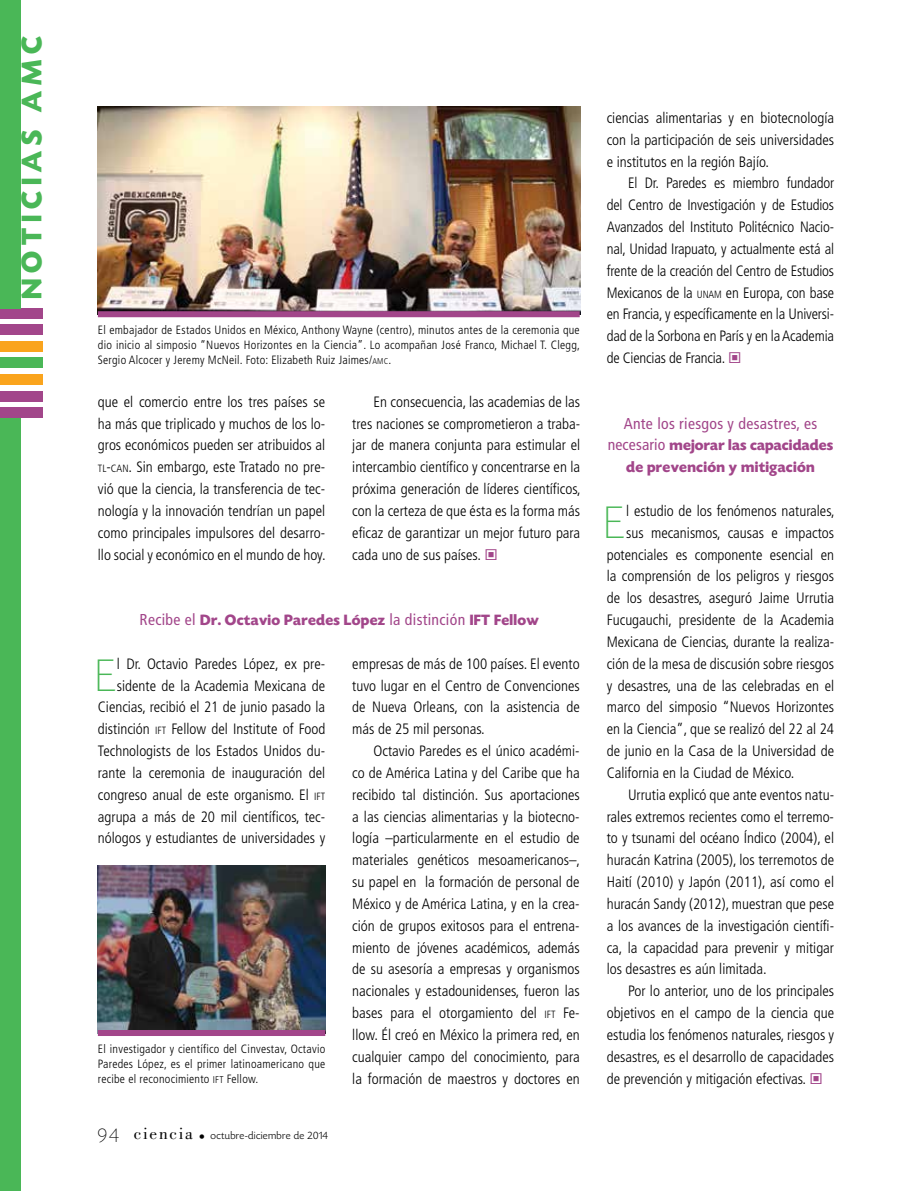
<style>
.page{position:relative;width:915px;height:1191px;background:#fff}
.page>*{position:absolute;margin:0;border:0;box-sizing:border-box;transform-origin:0 0}
.t1{font:200 48px "Today HEF";color:#4ab757}
.t2{font:700 30px "Today HEF";letter-spacing:.2em;color:#4ab757}
.t3{font:700 15.75px/21.9px "Today HEF";letter-spacing:.02em;color:#a2468a;text-align:center}
.t4{font:condensed 15.75px "Frutiger LT Std";letter-spacing:.02em;color:#a2468a}
.t5{font:300 condensed 15px/21.9px "Frutiger LT Std";color:#000;text-align:justify}
.t6{font:300 condensed 12px/15px "Frutiger LT Std";letter-spacing:.02em;color:#000;text-align:justify}
.t7{font:300 11.25px "Today HEF";letter-spacing:.03em;color:#000}
.s1{font-size:8.4px}
.s2{font-size:10.5px}
.s3{font-style:inherit}
.s4{font-family:"Frutiger LT Std";font-weight:400;font-stretch:condensed}
.s5{font-size:9.75px}
.s6{font-weight:200;font-size:21px}
.s7{font-family:"Bodoni";font-weight:400;font-size:17.25px}
.s8{font-weight:200;font-size:13.5px}
</style>
<div class="page">
<div style="left:0;top:417px;width:21px;height:774px;background:#4ab757"></div>
<div style="left:0;top:308px;width:43px;height:11px;background:#a2468a"></div>
<div style="left:0;top:391px;width:43px;height:11px;background:#a2468a"></div>
<div style="left:0;top:324px;width:43px;height:11px;background:#a2468a"></div>
<div style="left:0;top:407px;width:43px;height:10px;background:#a2468a"></div>
<div style="left:0;top:341px;width:43px;height:11px;background:#faa41d"></div>
<div style="left:0;top:374px;width:43px;height:11px;background:#faa41d"></div>
<div style="left:0;top:357px;width:43px;height:11px;background:#4ab757"></div>
<div style="left:0;top:0;width:21px;height:308px;background:#4ab757"></div>
<img style="left:98px;top:865px;width:227px;height:165px">
<img style="left:98px;top:106px;width:482px;height:209px">
<div style="left:98px;top:311px;width:481px;height:6px;background:#a2468a"></div>
<div style="left:98px;top:1030px;width:227px;height:6px;background:#a2468a"></div>
<h2 class="t2" style="left:16px;top:299px;width:265px;rotate:-90deg">NOTICIAS AMC</h2>
<p class="t6" style="left:98px;top:322px;width:483px">El embajador de Estados Unidos en México, Anthony Wayne (centro), minutos antes de la ceremonia que dio inicio al simposio “Nuevos Horizontes en la Ciencia”. Lo acompañan José Franco, Michael T. Clegg, Sergio Alcocer y Jeremy McNeil. Foto: Elizabeth Ruiz Jaimes/<span class="s1">AMC</span>.</p>
<p class="t5" style="left:98px;top:391px;width:229px">que el comercio entre los tres países se ha más que triplicado y muchos de los lo&shy;gros económicos pueden ser atribuidos al <span class="s2">TL</span><span class="s3">-</span><span class="s2">CAN</span>. Sin embargo, este Tratado no pre&shy;vió que la ciencia, la transferencia de tec&shy;nología y la innovación tendrían un papel como principales impulsores del desarro&shy;llo social y económico en el mundo de hoy.</p>
<p class="t5" style="left:352px;top:391px;width:230px;text-indent:21px">En consecuencia, las academias de las tres naciones se comprometieron a traba&shy;jar de manera conjunta para estimular el intercambio científico y concentrarse en la próxima generación de líderes científicos, con la certeza de que ésta es la forma más eficaz de garantizar un mejor futuro para cada uno de sus países.</p>
<p class="t3" style="left:139px;top:609px;width:400px"><span class="s4">Recibe el</span> Dr. Octavio Paredes López <span class="s4">la distinción</span> IFT Fellow</p>
<p class="t5" style="left:98px;top:653px;width:229px;text-align:right">l Dr. Octavio Paredes López, ex pre&shy;sidente de la Academia Mexicana de Ciencias, recibió el 21 de junio pasado la distinción <span class="s2">IFT</span> Fellow del Institute of Food Technologists de los Estados Unidos du&shy;rante la ceremonia de inauguración del congreso anual de este organismo. El <span class="s2">IFT </span>agrupa a más de 20 mil científicos, tec&shy;nólogos y estudiantes de universidades y</p>
<p class="t5" style="left:352px;top:653px;width:229px">empresas de más de 100 países. El evento tuvo lugar en el Centro de Convenciones de Nueva Orleans, con la asistencia de más de 25 mil personas.</p>
<h1 class="t1" style="left:95px;top:651px;width:22px">E</h1>
<p class="t5" style="left:352px;top:740px;width:229px;text-indent:21px">Octavio Paredes es el único académi&shy;co de América Latina y del Caribe que ha recibido tal distinción. Sus aportaciones a las ciencias alimentarias y la biotecno&shy;logía –particularmente en el estudio de materiales genéticos mesoamericanos–, su papel en la formación de personal de México y de América Latina, y en la crea&shy;ción de grupos exitosos para el entrena&shy;miento de jóvenes académicos, además de su asesoría a empresas y organismos nacionales y estadounidenses, fueron las bases para el otorgamiento del <span class="s2">IFT</span> Fe&shy;llow. Él creó en México la primera red, en cualquier campo del conocimiento, para la formación de maestros y doctores en</p>
<p class="t6" style="left:98px;top:1041px;width:229px">El investigador y científico del Cinvestav, Octavio Paredes López, es el primer latinoamericano que recibe el reconocimiento <span class="s5">IFT</span> Fellow.</p>
<p class="t7" style="left:98px;top:1129px;width:232px"><span class="s6">94</span> <span class="s7">ciencia</span> <span class="s8">•</span> octubre-diciembre de 2014</p>
<p class="t5" style="left:606px;top:107px;width:229px">ciencias alimentarias y en biotecnología con la participación de seis universidades e institutos en la región Bajío.</p>
<p class="t5" style="left:606px;top:173px;width:229px;text-indent:21px">El Dr. Paredes es miembro fundador del Centro de Investigación y de Estudios Avanzados del Instituto Politécnico Nacio&shy;nal, Unidad Irapuato, y actualmente está al frente de la creación del Centro de Estudios Mexicanos de la <span class="s2">UNAM</span> en Europa, con base en Francia, y específicamente en la Universi&shy;dad de la Sorbona en París y en la Academia de Ciencias de Francia.</p>
<p class="t4" style="left:623px;top:414px;width:195px">Ante los riesgos y desastres, es</p>
<p class="t3" style="left:607px;top:435px;width:227px"><span class="s4">necesario</span> mejorar las capacidades de prevención y mitigación</p>
<h1 class="t1" style="left:603px;top:498px;width:22px">E</h1>
<p class="t5" style="left:626px;top:500px;width:210px">l estudio de los fenómenos naturales,</p>
<p class="t5" style="left:626px;top:522px;width:209px">sus mecanismos, causas e impactos</p>
<p class="t5" style="left:606px;top:543px;width:229px">potenciales es componente esencial en</p>
<p class="t5" style="left:606px;top:565px;width:229px">la comprensión de los peligros y riesgos</p>
<p class="t5" style="left:606px;top:587px;width:229px">de los desastres, aseguró Jaime Urrutia</p>
<p class="t5" style="left:606px;top:609px;width:229px">Fucugauchi, presidente de la Academia</p>
<p class="t5" style="left:606px;top:631px;width:229px">Mexicana de Ciencias, durante la realiza-</p>
<p class="t5" style="left:606px;top:653px;width:229px">ción de la mesa de discusión sobre riesgos</p>
<p class="t5" style="left:606px;top:674px;width:229px">y desastres, una de las celebradas en el</p>
<p class="t5" style="left:606px;top:696px;width:229px">marco del simposio “Nuevos Horizontes</p>
<p class="t5" style="left:606px;top:718px;width:229px">en la Ciencia”, que se realizó del 22 al 24</p>
<p class="t5" style="left:606px;top:740px;width:229px">de junio en la Casa de la Universidad de</p>
<p class="t5" style="left:606px;top:762px;width:189px">California en la Ciudad de México.</p>
<p class="t5" style="left:627px;top:784px;width:207px">Urrutia explicó que ante eventos natu-</p>
<p class="t5" style="left:606px;top:805px;width:229px">rales extremos recientes como el terremo-</p>
<p class="t5" style="left:606px;top:827px;width:229px">to y tsunami del océano Índico (2004), el</p>
<p class="t5" style="left:606px;top:849px;width:229px">huracán Katrina (2005), los terremotos de</p>
<p class="t5" style="left:606px;top:871px;width:229px">Haití (2010) y Japón (2011), así como el</p>
<p class="t5" style="left:606px;top:893px;width:229px">huracán Sandy (2012), muestran que pese</p>
<p class="t5" style="left:606px;top:914px;width:229px">a los avances de la investigación científi-</p>
<p class="t5" style="left:606px;top:936px;width:229px">ca, la capacidad para prevenir y mitigar</p>
<p class="t5" style="left:606px;top:958px;width:161px">los desastres es aún limitada.</p>
<p class="t5" style="left:627px;top:980px;width:207px">Por lo anterior, uno de los principales</p>
<p class="t5" style="left:606px;top:1002px;width:229px">objetivos en el campo de la ciencia que</p>
<p class="t5" style="left:606px;top:1024px;width:229px">estudia los fenómenos naturales, riesgos y</p>
<p class="t5" style="left:606px;top:1045px;width:229px">desastres, es el desarrollo de capacidades</p>
<p class="t5" style="left:606px;top:1067px;width:201px">de prevención y mitigación efectivas.</p>
</div>
